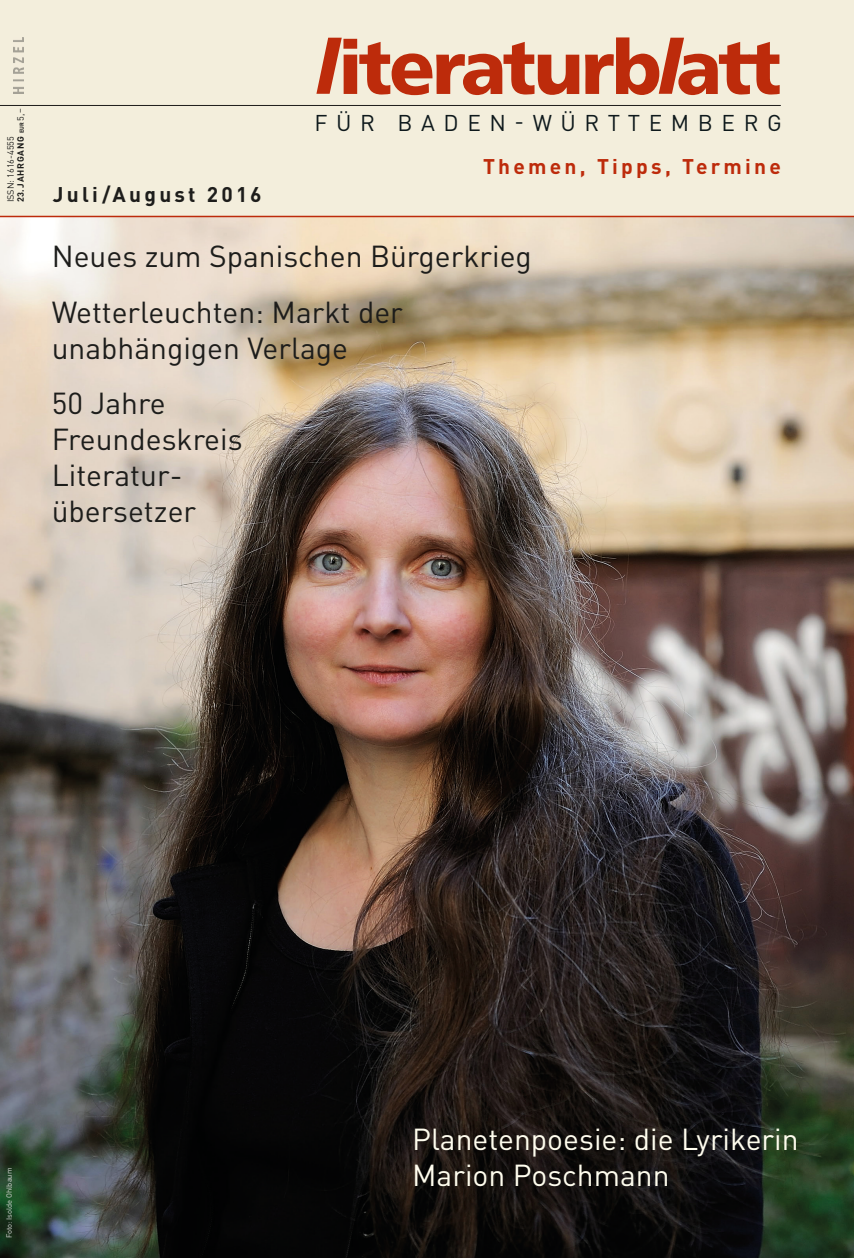
<style>
.page{position:relative;width:854px;height:1258px;background:#fff}
.page>*{position:absolute;margin:0;border:0;box-sizing:border-box;transform-origin:0 0}
.t1{font:30px/55.5px "DINOT";color:#1d1d1b}
.t2{font:30px/36px "DINOT";color:#fffdee}
.t3{font:22.65px "DINOT";letter-spacing:.38em;color:#0e191c}
.t4{font:700 21px "DINOT";letter-spacing:.155em;color:#bd2b0b}
.t5{font:700 21px "DINOT";letter-spacing:.155em;color:#1d1d1b}
.t6{font:9px "DINOT";color:#1d1d1b}
.t7{font:700 9px "DINOT";letter-spacing:.09em;color:#1d1d1b}
.t8{font:7.5px "DINOT";color:#dadada}
.t9{font:700 5.7px "DINOT";color:#1d1d1b}
.s1{font-weight:400;font-size:9px}
</style>
<div class="page">
<img style="left:0;top:217px;width:854px;height:1041px">
<div style="left:0;top:0;width:854px;height:216px;background:#f3eedc"></div>
<hr style="left:0;top:105px;width:781px;height:1px;background:#1d1d1b">
<svg style="left:316px;top:38px;width:263px;height:57px"></svg>
<svg style="left:585px;top:37px;width:195px;height:58px"></svg>
<img style="left:14px;top:37px;width:9px;height:57px">
<hr style="left:0;top:216px;width:854px;height:1px;background:#bd2b0b">
<p class="t9" style="left:18px;top:133px;width:26px;rotate:-90deg">EUR <span class="s1">5,–</span></p>
<p class="t6" style="left:5px;top:202px;width:67px;rotate:-90deg">ISSN: 1616-4555</p>
<p class="t7" style="left:14px;top:202px;width:67px;rotate:-90deg">23. JAHRGANG</p>
<p class="t5" style="left:53px;top:180px;width:210px">Juli/August 2016</p>
<p class="t3" style="left:314px;top:108px;width:469px">FÜR BADEN-WÜRTTEMBERG</p>
<p class="t4" style="left:483px;top:152px;width:299px">Themen, Tipps, Termine</p>
<p class="t1" style="left:52px;top:227px;width:482px">Neues zum Spanischen Bürgerkrieg<br>Wetterleuchten: Markt der</p>
<p class="t1" style="left:52px;top:319px;width:298px">unabhängigen Verlage<br>50 Jahre</p>
<p class="t1" style="left:52px;top:420px;width:192px;line-height:36px">Freundeskreis<br>Literatur&shy;übersetzer</p>
<p class="t8" style="left:4px;top:1238px;width:72px;rotate:-90deg">Foto: Isolde Ohlbaum</p>
<p class="t2" style="left:412px;top:1120px;width:388px">Planetenpoesie: die Lyrikerin<br>Marion Poschmann</p>
</div>
